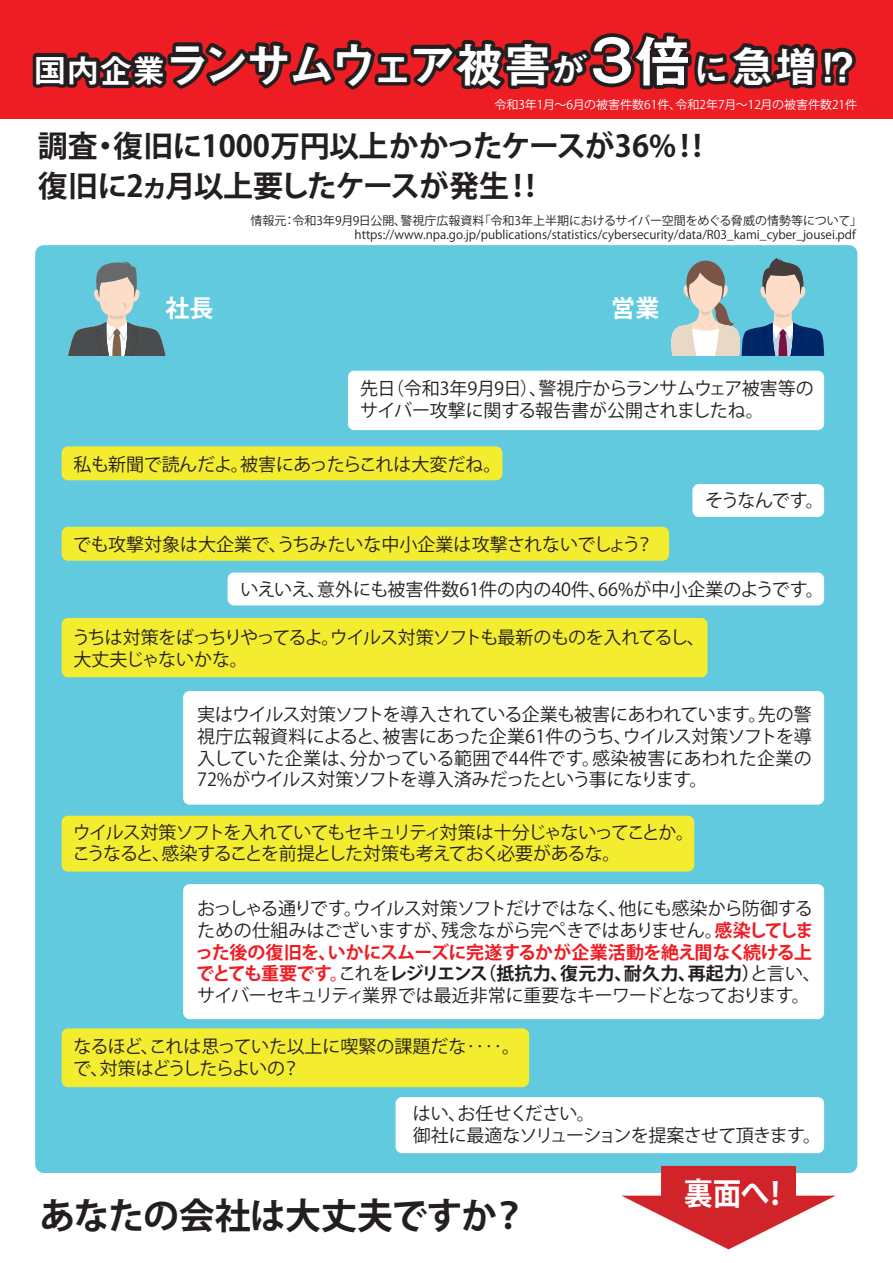
<style>
.page{position:relative;width:893px;height:1263px;background:#fff}
.page>*{position:absolute;margin:0;border:0;box-sizing:border-box;transform-origin:0 0}
.t1{font:48px "Midashi Go Pr 6 N MB31";letter-spacing:-.12em;color:#fff}
.t2{font:700 36px "Koz Go Pr 6 N";letter-spacing:-.025em;color:#231f20}
.t3{font:700 31.2px "Koz Go Pr 6 N";color:#fff;scale:.91 1}
.t4{font:700 30px/40.3px "Koz Go Pr 6 N";letter-spacing:-.02em;color:#231f20}
.t5{font:700 24px "Koz Go Pr 6 N";color:#fff}
.t6{font:18px/21.6px "Koz Go Pr 6 N";letter-spacing:-.03em;color:#231f20}
.t7{font:18px "Koz Go Pr 6 N";color:#231f20}
.t8{font:18px/21.6px "Koz Go Pr 6 N";letter-spacing:-.065em;color:#231f20}
.t9{font:18px/21.6px "Koz Go Pr 6 N";letter-spacing:-.01em;color:#231f20}
.t10{font:18px/21.6px "Koz Go Pr 6 N";letter-spacing:-.05em;color:#231f20}
.t11{font:12px/14.4px "Koz Go Pr 6 N";color:#231f20}
.t12{font:12px "Koz Go Pr 6 N";color:#fff}
.s1{font-size:33px;color:#231f20}
.s2{font-size:37.5px;color:#231f20}
.s3{font-size:61.5px;color:#231f20}
.s4{font-size:57px;color:#231f20}
.s5{font-size:36px;color:#231f20}
.s6{font-size:43.5px;color:#231f20}
.s7{font-size:40.5px;color:#231f20}
.s8{font-weight:700;color:#ee1d23}
.s9{font-weight:700}
</style>
<div class="page">
<div style="left:0;top:0;width:893px;height:119px;background:#ee1d23"></div>
<div style="left:35px;top:245px;width:822px;height:928px;background:#61cade;border-radius:9px"></div>
<div style="left:348px;top:371px;width:476px;height:59px;background:#fff;border-radius:6px"></div>
<div style="left:692px;top:484px;width:132px;height:33px;background:#fff;border-radius:6px"></div>
<svg style="left:32px;top:32px;width:824px;height:58px"></svg>
<svg style="left:68px;top:261px;width:98px;height:95px"></svg>
<svg style="left:671px;top:258px;width:154px;height:98px"></svg>
<svg style="left:621px;top:1166px;width:215px;height:83px"></svg>
<div style="left:62px;top:446px;width:440px;height:34px;background:#f4ed2f;border-radius:6px"></div>
<div style="left:62px;top:527px;width:607px;height:34px;background:#f4ed2f;border-radius:6px"></div>
<div style="left:62px;top:618px;width:645px;height:59px;background:#f4ed2f;border-radius:6px"></div>
<div style="left:62px;top:816px;width:632px;height:55px;background:#f4ed2f;border-radius:6px"></div>
<div style="left:62px;top:1028px;width:467px;height:59px;background:#f4ed2f;border-radius:6px"></div>
<div style="left:228px;top:572px;width:596px;height:33px;background:#fff;border-radius:6px"></div>
<div style="left:183px;top:884px;width:641px;height:135px;background:#fff;border-radius:6px"></div>
<div style="left:183px;top:691px;width:641px;height:114px;background:#fff;border-radius:6px"></div>
<div style="left:396px;top:1097px;width:428px;height:56px;background:#fff;border-radius:6px"></div>
<h1 class="t1" style="left:33px;top:26px;width:826px"><span class="s1">国内企業</span>ランサムウェア被害<span class="s2">が</span><span class="s3">３</span><span class="s4">倍</span><span class="s5">に</span><span class="s6">急増</span><span class="s7">⁉</span></h1>
<p class="t12" style="left:494px;top:98px;width:364px">令和3年1月～6月の被害件数61件、令和2年7月～12月の被害件数21件</p>
<h3 class="t4" style="left:38px;top:126px;width:670px">調査・復旧に1000万円以上かかったケースが36%‼復旧に2ヵ月以上要したケースが発生‼</h3>
<p class="t11" style="left:355px;top:213px;width:508px;text-indent:-104px">情報元：令和3年9月9日公開、警視庁広報資料「令和3年上半期におけるサイバー空間をめぐる脅威の情勢等について」https://www.npa.go.jp/publications/statistics/cybersecurity/data/R03_kami_cyber_jousei.pdf</p>
<h3 class="t5" style="left:165px;top:295px;width:50px">社長</h3>
<h3 class="t5" style="left:611px;top:295px;width:49px">営業</h3>
<p class="t9" style="left:360px;top:378px;width:455px">先日（令和3年9月9日）、警視庁からランサムウェア被害等のサイバー攻撃に関する報告書が公開されましたね。</p>
<p class="t6" style="left:74px;top:454px;width:429px">私も新聞で読んだよ。被害にあったらこれは大変だね。</p>
<p class="t7" style="left:73px;top:534px;width:582px">でも攻撃対象は大企業で、うちみたいな中小企業は攻撃されないでしょう？</p>
<p class="t6" style="left:705px;top:490px;width:120px">そうなんです。</p>
<p class="t7" style="left:240px;top:579px;width:585px">いえいえ、意外にも被害件数61件の内の40件、66%が中小企業のようです。</p>
<p class="t10" style="left:72px;top:627px;width:634px">うちは対策をばっちりやってるよ。ウイルス対策ソフトも最新のものを入れてるし、大丈夫じゃないかな。</p>
<p class="t6" style="left:197px;top:704px;width:616px;text-align:justify">実はウイルス対策ソフトを導入されている企業も被害にあわれています。先の警視庁広報資料によると、被害にあった企業61件のうち、ウイルス対策ソフトを導入していた企業は、分かっている範囲で44件です。感染被害にあわれた企業の72%がウイルス対策ソフトを導入済みだったという事になります。</p>
<p class="t8" style="left:72px;top:821px;width:623px">ウイルス対策ソフトを入れていてもセキュリティ対策は十分じゃないってことか。こうなると、感染することを前提とした対策も考えておく必要があるな。</p>
<p class="t6" style="left:195px;top:898px;width:627px">おっしゃる通りです。ウイルス対策ソフトだけではなく、他にも感染から防御するための仕組みはございますが、残念ながら完ぺきではありません。<span class="s8">感染してしまった後の復旧を、いかにスムーズに完遂するかが企業活動を絶え間なく続ける上でとても重要です。</span>これを<span class="s9">レジリエンス（抵抗力、復元力、耐久力、再起力）</span>と言い、サイバーセキュリティ業界では最近非常に重要なキーワードとなっております。</p>
<p class="t6" style="left:73px;top:1036px;width:448px">なるほど、これは思っていた以上に喫緊の課題だな‥‥。で、対策はどうしたらよいの？</p>
<p class="t6" style="left:413px;top:1103px;width:410px">はい、お任せください。<br>御社に最適なソリューションを提案させて頂きます。</p>
<h2 class="t2" style="left:39px;top:1195px;width:489px">あなたの会社は大丈夫ですか？</h2>
<h3 class="t3" style="left:684px;top:1176px;width:117px">裏面へ！</h3>
</div>
